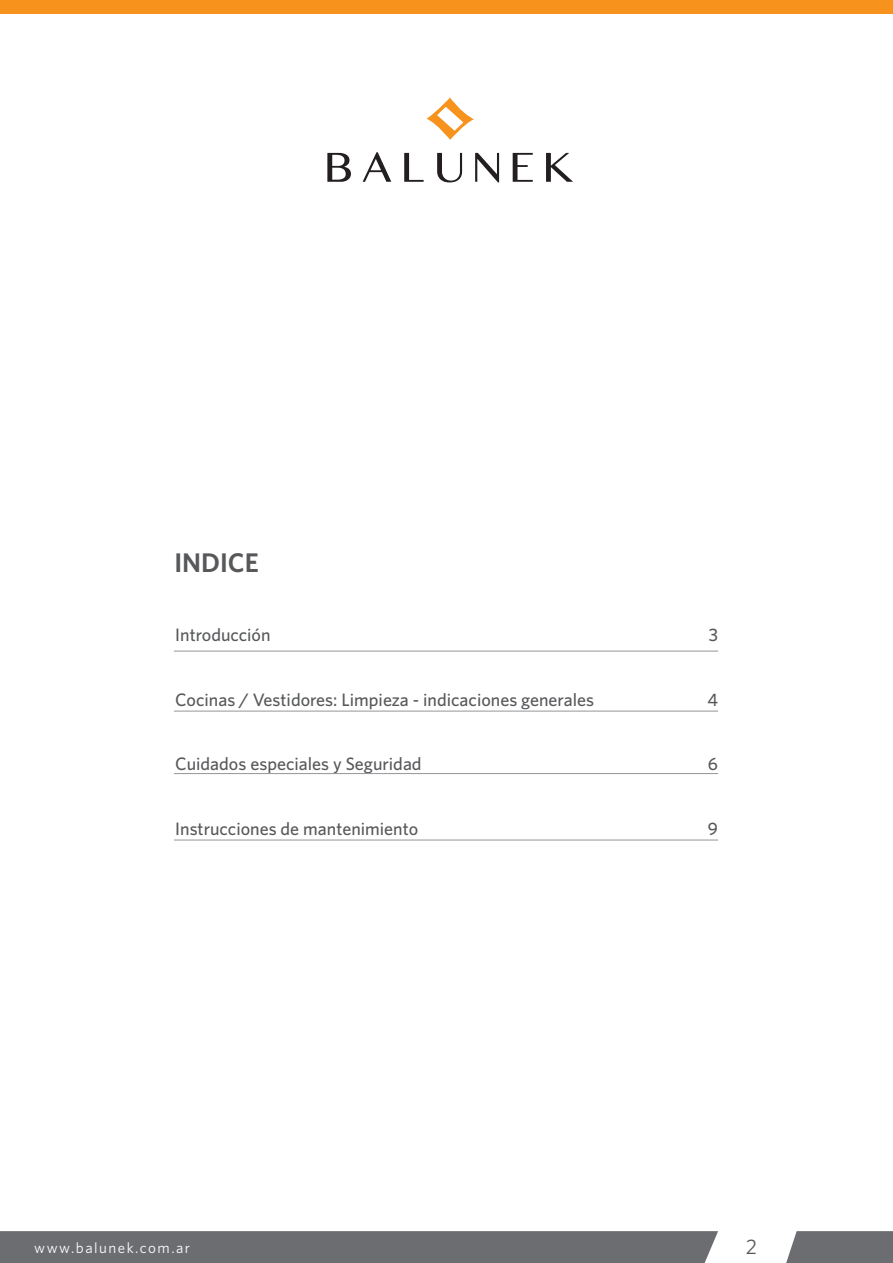
<style>
.page{position:relative;width:893px;height:1263px;background:#fff}
.page>*{position:absolute;margin:0;border:0;box-sizing:border-box;transform-origin:0 0}
.t1{font:600 27px "Whitney";color:#57585a}
.t2{font:21px "Whitney";color:#57585a}
.t3{font:500 18px "Whitney";color:#57585a}
.t4{font:15px "Whitney";letter-spacing:.1em;color:#fff}
</style>
<div class="page">
<svg style="left:786px;top:1231px;width:107px;height:32px;background:#747577"></svg>
<div style="left:0;top:1231px;width:718px;height:32px;background:#6c6d70"></div>
<div style="left:0;top:0;width:892px;height:14px;background:#f7931d"></div>
<hr style="left:174px;top:651px;width:544px;height:1px;background:#939598">
<hr style="left:174px;top:840px;width:544px;height:1px;background:#939598">
<hr style="left:174px;top:711px;width:544px;height:1px;background:#939598">
<hr style="left:174px;top:773px;width:544px;height:1px;background:#939598">
<svg style="left:327px;top:153px;width:24px;height:29px"></svg>
<svg style="left:363px;top:152px;width:28px;height:30px"></svg>
<svg style="left:404px;top:153px;width:20px;height:29px"></svg>
<svg style="left:437px;top:153px;width:25px;height:29px"></svg>
<svg style="left:475px;top:153px;width:24px;height:29px"></svg>
<svg style="left:513px;top:153px;width:20px;height:29px"></svg>
<svg style="left:546px;top:153px;width:27px;height:29px"></svg>
<svg style="left:427px;top:98px;width:47px;height:42px"></svg>
<p class="t1" style="left:174px;top:546px;width:86px">INDICE</p>
<p class="t3" style="left:175px;top:624px;width:97px">Introducción</p>
<p class="t3" style="left:709px;top:624px;width:11px">3</p>
<p class="t3" style="left:175px;top:689px;width:420px">Cocinas / Vestidores: Limpieza - indicaciones generales</p>
<p class="t3" style="left:707px;top:689px;width:12px">4</p>
<p class="t3" style="left:175px;top:753px;width:248px">Cuidados especiales y Seguridad</p>
<p class="t3" style="left:708px;top:753px;width:12px">6</p>
<p class="t3" style="left:175px;top:818px;width:244px">Instrucciones de mantenimiento</p>
<p class="t3" style="left:708px;top:818px;width:12px">9</p>
<p class="t4" style="left:34px;top:1239px;width:157px">www.balunek.com.ar</p>
<p class="t2" style="left:746px;top:1234px;width:13px">2</p>
</div>
